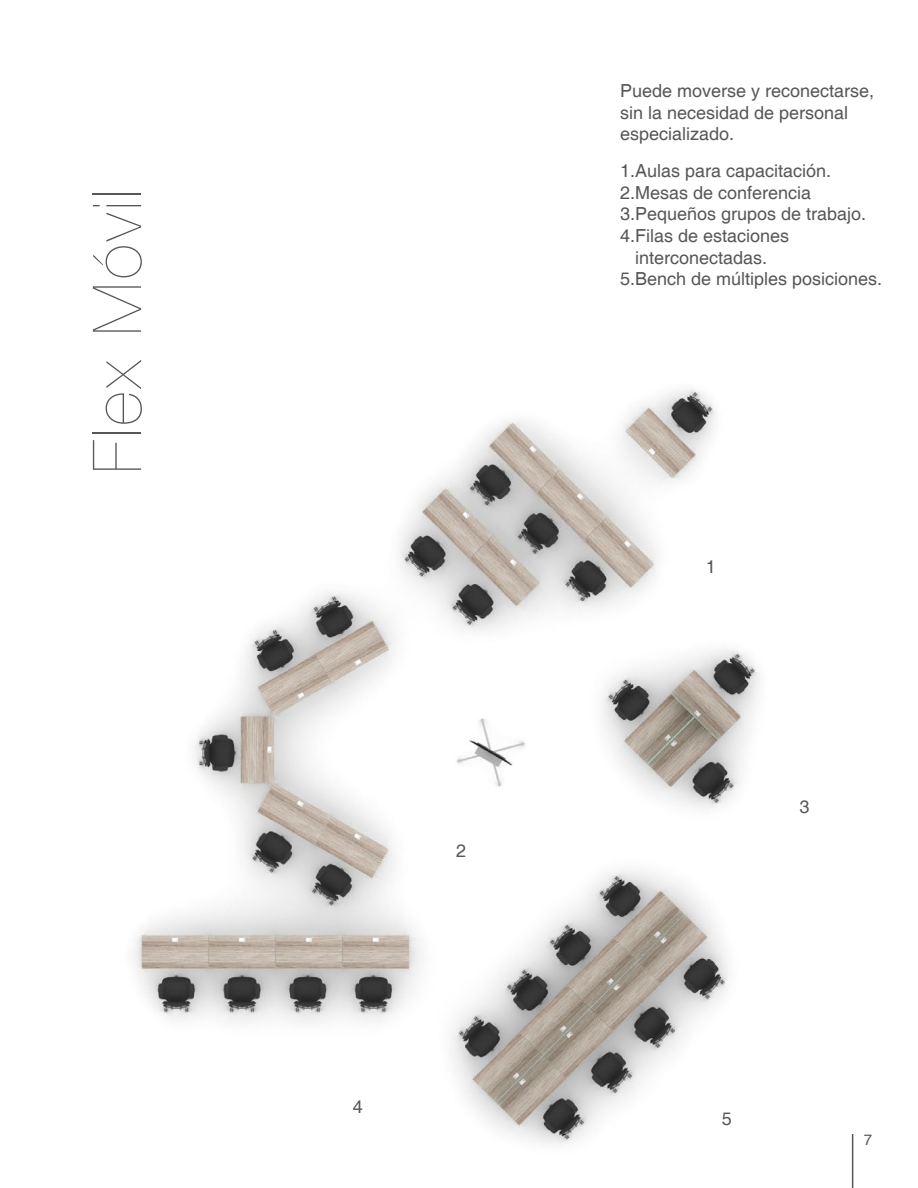
<style>
.page{position:relative;width:918px;height:1188px;background:#fff}
.page>*{position:absolute;margin:0;border:0;box-sizing:border-box;transform-origin:0 0}
.t1{font:200 67.5px "Helvetica Neue LT Std";letter-spacing:.05em;color:#575756}
.t2{font:18px/21.6px "Helvetica";color:#575756}
.t3{font:15px "Helvetica";color:#575756}
</style>
<div class="page">
<hr style="left:852px;top:1134px;width:1px;height:54px;background:#575756">
<img style="left:133px;top:389px;width:626px;height:756px">
<h1 class="t1" style="left:78px;top:473px;width:286px;rotate:-90deg">Flex Móvil</h1>
<p class="t2" style="left:456px;top:840px;width:12px">2</p>
<p class="t2" style="left:353px;top:1097px;width:12px">4</p>
<p class="t2" style="left:620px;top:81px;width:256px">Puede moverse y reconectarse, sin la necesidad de personal especializado.</p>
<p class="t2" style="left:620px;top:161px;width:213px">1.Aulas para capacitación.</p>
<p class="t2" style="left:620px;top:182px;width:193px">2.Mesas de conferencia</p>
<p class="t2" style="left:620px;top:204px;width:248px">3.Pequeños grupos de trabajo.</p>
<p class="t2" style="left:620px;top:226px;width:171px">4.Filas de estaciones</p>
<p class="t2" style="left:635px;top:247px;width:134px">interconectadas.</p>
<p class="t2" style="left:620px;top:269px;width:264px">5.Bench de múltiples posiciones.</p>
<p class="t2" style="left:706px;top:556px;width:12px">1</p>
<p class="t2" style="left:799px;top:796px;width:12px">3</p>
<p class="t2" style="left:722px;top:1109px;width:12px">5</p>
<p class="t3" style="left:864px;top:1131px;width:10px">7</p>
</div>
